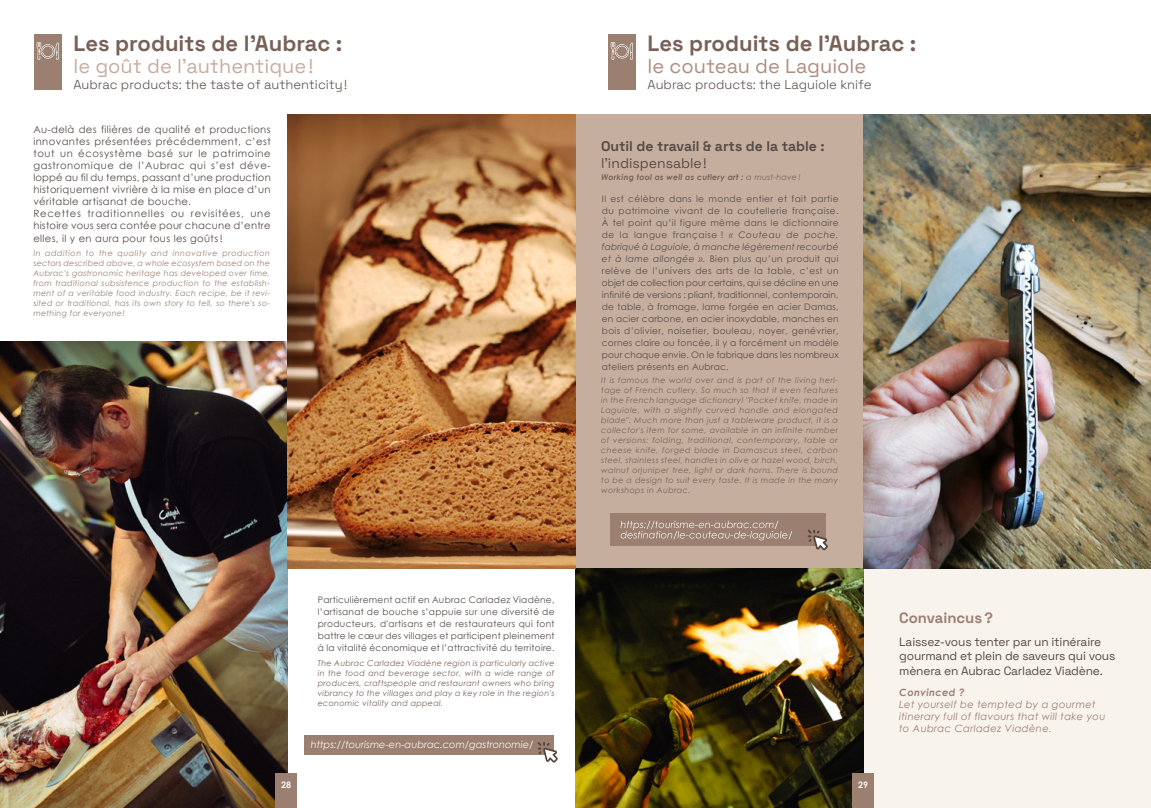
<style>
.page{position:relative;width:1151px;height:808px;background:#fff}
.page>*{position:absolute;margin:0;border:0;box-sizing:border-box;transform-origin:0 0}
.t1{font:300 22px "Space Grotesk";color:#786258}
.t2{font:300 20px "Space Grotesk";color:#c6ae9f}
.t3{font:300 20px "Space Grotesk";color:#ad8e7f}
.t4{font:300 14.9px "Space Grotesk";color:#9b8072}
.t5{font:300 14px/16.8px "Space Grotesk";color:#564c47}
.t6{font:300 13px "Space Grotesk";color:#564c47}
.t7{font:700 13px "Century Gothic";color:#fef2e9}
.t8{font:300 12px/14.4px "Space Grotesk";letter-spacing:-.015em;color:#564c47}
.t9{font:10px/12px "Century Gothic";letter-spacing:.035em;color:#564c47}
.t10{font:italic 10px/12px "Century Gothic";letter-spacing:.035em;color:#9b8072}
.t11{font:italic 700 10px "Century Gothic";letter-spacing:.035em;color:#9b8072}
.t12{font:italic 9.9px "Century Gothic";color:#f9f3ee}
.t13{font:9px/12px "Century Gothic";letter-spacing:.025em;color:#564c47;text-align:justify}
.t14{font:700 9px "Century Gothic";color:#f9f3ee}
.t15{font:italic 8px/10px "Century Gothic";letter-spacing:.04em;color:#786258;text-align:justify}
.t16{font:italic 8px/10px "Century Gothic";letter-spacing:.035em;color:#9b8072;text-align:justify}
.t17{font:italic 700 8px "Century Gothic";letter-spacing:.03em;color:#786258}
.s1{font-weight:400}
.s2{font-style:italic}
</style>
<div class="page">
<div style="left:575px;top:114px;width:309px;height:454px;background:#c6ae9f"></div>
<div style="left:863px;top:527px;width:288px;height:281px;background:#f9f3ee"></div>
<div style="left:34px;top:34px;width:27px;height:55px;background:#9b8072"></div>
<div style="left:608px;top:34px;width:27px;height:55px;background:#9b8072"></div>
<img style="left:575px;top:568px;width:288px;height:240px">
<img style="left:863px;top:114px;width:288px;height:454px">
<img style="left:0;top:342px;width:288px;height:466px">
<img style="left:288px;top:114px;width:287px;height:454px">
<div style="left:276px;top:774px;width:21px;height:34px;background:#9b8072"></div>
<svg style="left:37px;top:42px;width:22px;height:18px"></svg>
<svg style="left:611px;top:42px;width:22px;height:18px"></svg>
<div style="left:304px;top:735px;width:249px;height:19px;background:#9b8072"></div>
<svg style="left:537px;top:742px;width:21px;height:21px"></svg>
<div style="left:610px;top:513px;width:215px;height:32px;background:#9b8072"></div>
<svg style="left:808px;top:530px;width:20px;height:20px"></svg>
<svg style="left:620px;top:521px;width:172px;height:19px"></svg>
<div style="left:853px;top:774px;width:21px;height:34px;background:#9b8072"></div>
<h1 class="t1" style="left:73px;top:28px;width:270px">Les produits de l’Aubrac :</h1>
<h1 class="t1" style="left:647px;top:28px;width:270px">Les produits de l'Aubrac :</h1>
<h2 class="t2" style="left:73px;top:52px;width:242px">le goût de l’authentique !</h2>
<h2 class="t3" style="left:647px;top:52px;width:220px">le couteau de Laguiole</h2>
<h3 class="t6" style="left:73px;top:75px;width:275px">Aubrac products: the taste of authenticity !</h3>
<p class="t9" style="left:33px;top:123px;width:239px">Au-delà des filières de qualité et productions innovantes présentées précédemment, c’est tout un écosystème basé sur le patrimoine gastronomique de l’Aubrac qui s’est déve&shy;loppé au fil du temps, passant d’une production historiquement vivrière à la mise en place d’un véritable artisanat de bouche.<br>Recettes traditionnelles ou revisitées, une histoire vous sera contée pour chacune d’entre</p>
<p class="t9" style="left:33px;top:232px;width:191px">elles, il y en aura pour tous les goûts !</p>
<p class="t16" style="left:33px;top:248px;width:238px">In addition to the quality and innovative production sectors described above, a whole ecosystem based on the Aubrac's gastronomic heritage has developed over time, from traditional subsistence production to the establish&shy;ment of a veritable food industry. Each recipe, be it revi&shy;sited or traditional, has its own story to tell, so there's so&shy;mething for everyone!</p>
<p class="t14" style="left:281px;top:778px;width:12px">28</p>
<p class="t13" style="left:318px;top:594px;width:238px">Particulièrement actif en Aubrac Carladez Viadène, l’artisanat de bouche s’appuie sur une diversité de producteurs, d'artisans et de restaurateurs qui font battre le cœur des villages et participent pleinement à la vitalité économique et l’attractivité du territoire.</p>
<p class="t15" style="left:318px;top:658px;width:238px">The Aubrac Carladez Viadène region is particularly active in the food and beverage sector, with a wide range of producers, craftspeople and restaurant owners who bring vibrancy to the villages and play a key role in the region's economic vitality and appeal.</p>
<p class="t12" style="left:311px;top:738px;width:224px">https://tourisme-en-aubrac.com/gastronomie/</p>
<h3 class="t6" style="left:647px;top:75px;width:225px">Aubrac products: the Laguiole knife</h3>
<h3 class="t5" style="left:601px;top:137px;width:225px">Outil de travail &amp; arts de la table : l’indispensable !</h3>
<p class="t17" style="left:601px;top:171px;width:201px">Working tool as well as cutlery art : <span class="s1">a must-have !</span></p>
<p class="t13" style="left:602px;top:192px;width:238px">Il est célèbre dans le monde entier et fait partie du patrimoine vivant de la coutellerie française.<br>À tel point qu’il figure même dans le dictionnaire de la langue française ! <span class="s2">« Couteau de poche, fabriqué à Laguiole, à manche légèrement recourbé et à lame allongée ».</span> Bien plus qu’un produit qui relève de l’univers des arts de la table, c’est un objet de collection pour certains, qui se décline en une infinité de versions : pliant, traditionnel, contemporain, de table, à fromage, lame forgée en acier Damas, en acier carbone, en acier inoxydable, manches en bois d’olivier, noisetier, bouleau, noyer, genévrier, cornes claire ou foncée, il y a forcément un modèle pour chaque envie. On le fabrique dans les nombreux ateliers présents en Aubrac.</p>
<p class="t15" style="left:601px;top:375px;width:238px">It is famous the world over and is part of the living heri&shy;tage of French cutlery. So much so that it even features in the French language dictionary! "Pocket knife, made in Laguiole, with a slightly curved handle and elongated blade". Much more than just a tableware product, it is a collector's item for some, available in an infinite number of versions: folding, traditional, contemporary, table or cheese knife, forged blade in Damascus steel, carbon steel, stainless steel, handles in olive or hazel wood, birch, walnut orjuniper tree, light or dark horns. There is bound to be a design to suit every taste. It is made in the many workshops in Aubrac.</p>
<h3 class="t7" style="left:856px;top:774px;width:16px">15</h3>
<p class="t14" style="left:858px;top:778px;width:12px">29</p>
<h3 class="t4" style="left:899px;top:607px;width:95px">Convaincus ?</h3>
<h3 class="t8" style="left:899px;top:634px;width:218px">Laissez-vous tenter par un itinéraire gourmand et plein de saveurs qui vous mènera en Aubrac Carladez Viadène.</h3>
<p class="t11" style="left:899px;top:685px;width:67px">Convinced ?</p>
<p class="t10" style="left:899px;top:698px;width:208px">Let yourself be tempted by a gourmet itinerary full of flavours that will take you to Aubrac Carladez Viadène.</p>
</div>
